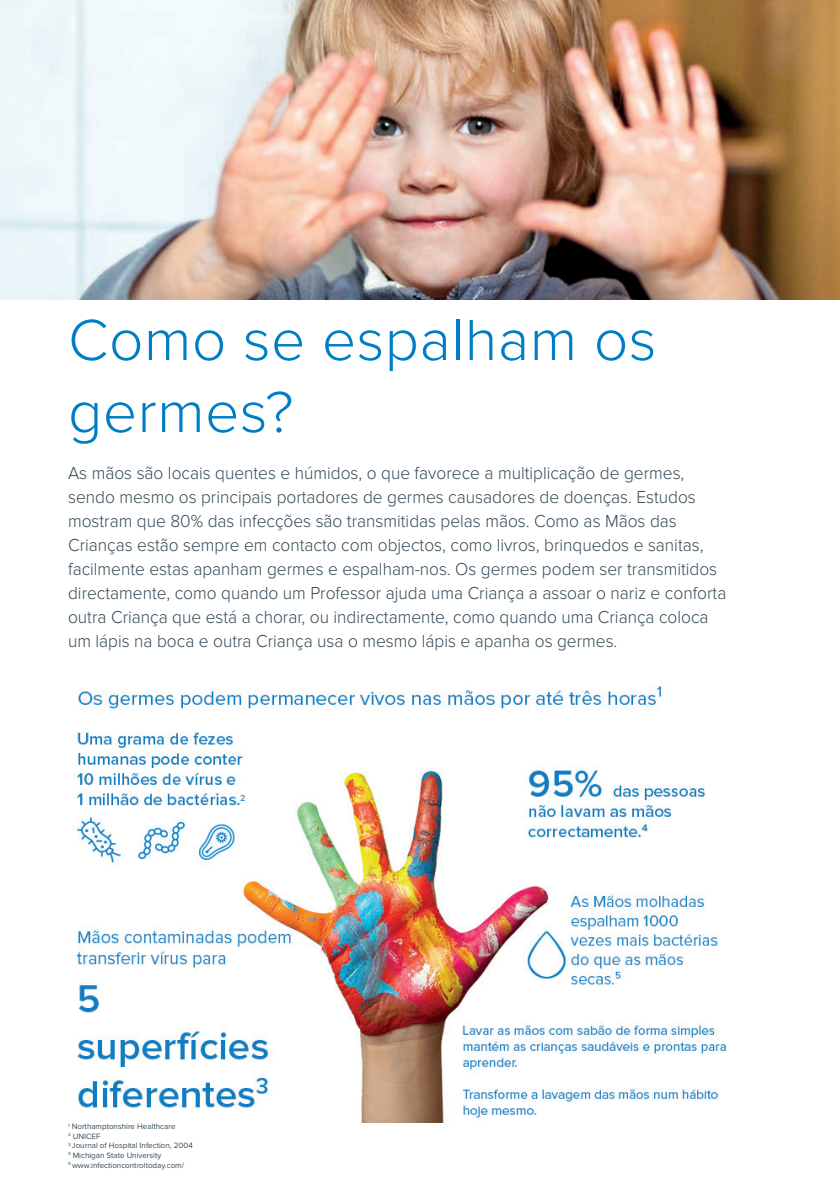
<style>
.page{position:relative;width:840px;height:1191px;background:#fff}
.page>*{position:absolute;margin:0;border:0;box-sizing:border-box;transform-origin:0 0}
.t1{font:300 60px/72px "Proxima Nova";letter-spacing:.01em;color:#007ec5}
.t2{font:300 18px/24px "Proxima Nova";color:#344954;scale:.96 1}
.t3{font:8px/9.6px "Proxima Nova";color:#344954}
</style>
<div class="page">
<img style="left:0;top:0;width:839px;height:300px">
<img style="left:74px;top:686px;width:652px;height:437px">
<h1 class="t1" style="left:68px;top:305px;width:589px">Como se espalham os germes?</h1>
<p class="t2" style="left:68px;top:461px;width:686px">As mãos são locais quentes e húmidos, o que favorece a multiplicação de germes, sendo mesmo os principais portadores de germes causadores de doenças. Estudos mostram que 80% das infecções são transmitidas pelas mãos. Como as Mãos das Crianças estão sempre em contacto com objectos, como livros, brinquedos e sanitas, facilmente estas apanham germes e espalham-nos. Os germes podem ser transmitidos directamente, como quando um Professor ajuda uma Criança a assoar o nariz e conforta outra Criança que está a chorar, ou indirectamente, como quando uma Criança coloca um lápis na boca e outra Criança usa o mesmo lápis e apanha os germes.</p>
<p class="t3" style="left:68px;top:1122px;width:126px"><sup>1</sup> Northamptonshire Healthcare<br><sup>2</sup> UNICEF<br><sup>3</sup> Journal of Hospital Infection, 2004<br><sup>4</sup> Michigan State University<br><sup>5</sup> www.infectioncontroltoday.com/</p>
</div>
